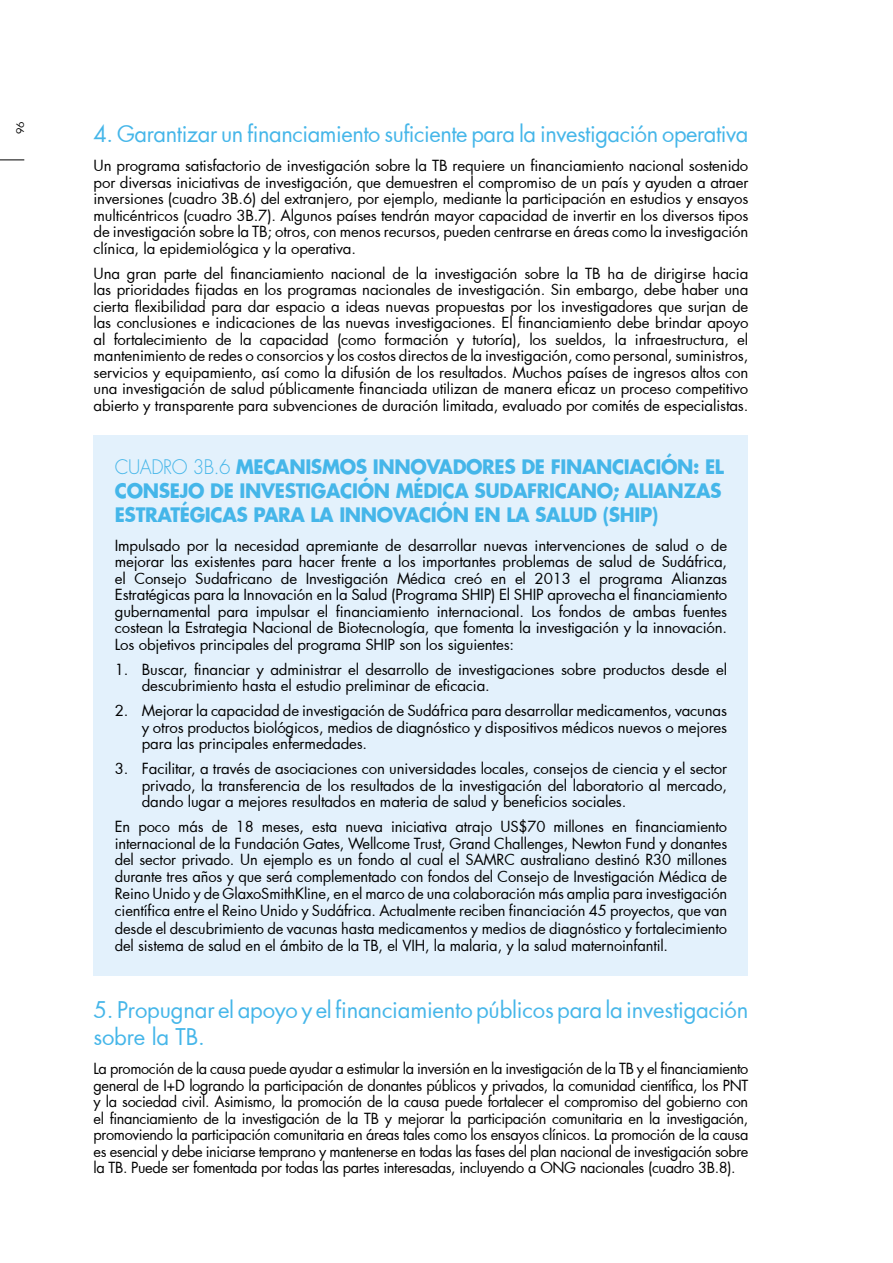
<style>
.page{position:relative;width:893px;height:1263px;background:#fff}
.page>*{position:absolute;margin:0;border:0;box-sizing:border-box;transform-origin:0 0}
.t1{font:22.5px/27px "Futura";letter-spacing:-.015em;color:#45b6e9}
.t2{font:700 19.5px/24px "Futura";letter-spacing:-.02em;color:#45b6e9;scale:.95 1}
.t3{font:15px/16.5px "Futura";letter-spacing:-.01em;color:#000;text-align:justify}
.t4{font:10.5px "Futura";color:#000}
.s1{font-weight:300}
</style>
<div class="page">
<svg style="left:0;top:159px;width:24px;height:1px"></svg>
<div style="left:94px;top:436px;width:654px;height:540px;background:#e3f1fc"></div>
<p class="t4" style="left:13px;top:134px;width:14px;rotate:-90deg">96</p>
<h1 class="t1" style="left:94px;top:120px;width:656px">4. Garantizar un financiamiento suficiente para la investigación operativa</h1>
<p class="t3" style="left:94px;top:157px;width:656px">Un programa satisfactorio de investigación sobre la TB requiere un financiamiento nacional sostenido por diversas iniciativas de investigación, que demuestren el compromiso de un país y ayuden a atraer inversiones (cuadro 3B.6) del extranjero, por ejemplo, mediante la participación en estudios y ensayos multicéntricos (cuadro 3B.7). Algunos países tendrán mayor capacidad de invertir en los diversos tipos de investigación sobre la TB; otros, con menos recursos, pueden centrarse en áreas como la investigación clínica, la epidemiológica y la operativa.</p>
<p class="t3" style="left:94px;top:265px;width:656px">Una gran parte del financiamiento nacional de la investigación sobre la TB ha de dirigirse hacia las prioridades fijadas en los programas nacionales de investigación. Sin embargo, debe haber una cierta flexibilidad para dar espacio a ideas nuevas propuestas por los investigadores que surjan de las conclusiones e indicaciones de las nuevas investigaciones. El financiamiento debe brindar apoyo al fortalecimiento de la capacidad (como formación y tutoría), los sueldos, la infraestructura, el mantenimiento de redes o consorcios y los costos directos de la investigación, como personal, suministros, servicios y equipamiento, así como la difusión de los resultados. Muchos países de ingresos altos con una investigación de salud públicamente financiada utilizan de manera eficaz un proceso competitivo abierto y transparente para subvenciones de duración limitada, evaluado por comités de especialistas.</p>
<h2 class="t2" style="left:115px;top:454px;width:643px"><span class="s1">CUADRO 3B.6</span> MECANISMOS INNOVADORES DE FINANCIACIÓN: EL<br>CONSEJO DE INVESTIGACIÓN MÉDICA SUDAFRICANO; ALIANZAS<br>ESTRATÉGICAS PARA LA INNOVACIÓN EN LA SALUD (SHIP)</h2>
<p class="t3" style="left:115px;top:537px;width:614px">Impulsado por la necesidad apremiante de desarrollar nuevas intervenciones de salud o de mejorar las existentes para hacer frente a los importantes problemas de salud de Sudáfrica, el Consejo Sudafricano de Investigación Médica creó en el 2013 el programa Alianzas Estratégicas para la Innovación en la Salud (Programa SHIP) El SHIP aprovecha el financiamiento gubernamental para impulsar el financiamiento internacional. Los fondos de ambas fuentes costean la Estrategia Nacional de Biotecnología, que fomenta la investigación y la innovación.<br>Los objetivos principales del programa SHIP son los siguientes:</p>
<p class="t3" style="left:142px;top:661px;width:587px;text-indent:-27px">1. Buscar, financiar y administrar el desarrollo de investigaciones sobre productos desde el descubrimiento hasta el estudio preliminar de eficacia.</p>
<p class="t3" style="left:142px;top:702px;width:587px;text-indent:-27px">2. Mejorar la capacidad de investigación de Sudáfrica para desarrollar medicamentos, vacunas y otros productos biológicos, medios de diagnóstico y dispositivos médicos nuevos o mejores para las principales enfermedades.</p>
<p class="t3" style="left:142px;top:760px;width:587px;text-indent:-27px">3. Facilitar, a través de asociaciones con universidades locales, consejos de ciencia y el sector privado, la transferencia de los resultados de la investigación del laboratorio al mercado, dando lugar a mejores resultados en materia de salud y beneficios sociales.</p>
<p class="t3" style="left:115px;top:818px;width:614px;line-height:17px">En poco más de 18 meses, esta nueva iniciativa atrajo US$70 millones en financiamiento internacional de la Fundación Gates, Wellcome Trust, Grand Challenges, Newton Fund y donantes del sector privado. Un ejemplo es un fondo al cual el SAMRC australiano destinó R30 millones durante tres años y que será complementado con fondos del Consejo de Investigación Médica de Reino Unido y de GlaxoSmithKline, en el marco de una colaboración más amplia para investigación científica entre el Reino Unido y Sudáfrica. Actualmente reciben financiación 45 proyectos, que van desde el descubrimiento de vacunas hasta medicamentos y medios de diagnóstico y fortalecimiento del sistema de salud en el ámbito de la TB, el VIH, la malaria, y la salud maternoinfantil.</p>
<h1 class="t1" style="left:94px;top:996px;width:656px">5. Propugnar el apoyo y el financiamiento públicos para la investigación sobre la TB.</h1>
<p class="t3" style="left:94px;top:1060px;width:656px">La promoción de la causa puede ayudar a estimular la inversión en la investigación de la TB y el financiamiento general de I+D logrando la participación de donantes públicos y privados, la comunidad científica, los PNT y la sociedad civil. Asimismo, la promoción de la causa puede fortalecer el compromiso del gobierno con el financiamiento de la investigación de la TB y mejorar la participación comunitaria en la investigación, promoviendo la participación comunitaria en áreas tales como los ensayos clínicos. La promoción de la causa es esencial y debe iniciarse temprano y mantenerse en todas las fases del plan nacional de investigación sobre la TB. Puede ser fomentada por todas las partes interesadas, incluyendo a ONG nacionales (cuadro 3B.8).</p>
</div>
